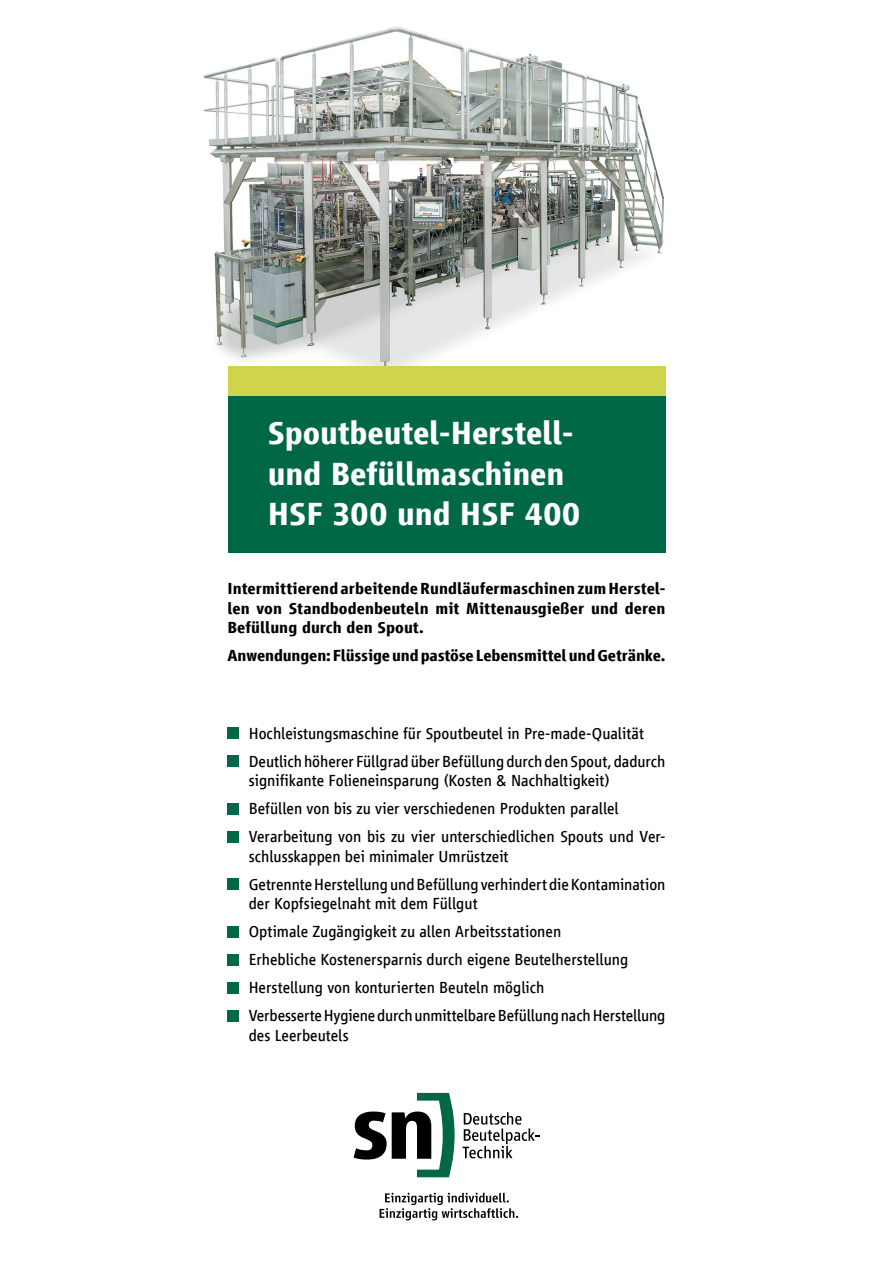
<style>
.page{position:relative;width:893px;height:1263px;background:#fff}
.page>*{position:absolute;margin:0;border:0;box-sizing:border-box;transform-origin:0 0}
.t1{font:700 33px/40.5px "Vialog LT Com";letter-spacing:-.005em;color:#fff}
.t2{font:16.5px/28px "Vialog LT Com";letter-spacing:-.005em;color:#000}
.t3{font:700 16.5px/19.5px "Vialog LT Com";letter-spacing:-.005em;color:#000;text-align:justify}
</style>
<div class="page">
<svg style="left:462px;top:1112px;width:77px;height:46px"></svg>
<svg style="left:354px;top:1093px;width:101px;height:84px"></svg>
<svg style="left:380px;top:1193px;width:138px;height:27px"></svg>
<img style="left:203px;top:27px;width:463px;height:368px">
<div style="left:227px;top:395px;width:438px;height:158px;background:#006747"></div>
<div style="left:227px;top:366px;width:438px;height:29px;background:#d0d44a"></div>
<div style="left:227px;top:728px;width:12px;height:11px;background:#006747"></div>
<div style="left:227px;top:756px;width:12px;height:11px;background:#006747"></div>
<div style="left:227px;top:803px;width:12px;height:11px;background:#006747"></div>
<div style="left:227px;top:831px;width:12px;height:11px;background:#006747"></div>
<div style="left:227px;top:879px;width:12px;height:11px;background:#006747"></div>
<div style="left:227px;top:926px;width:12px;height:11px;background:#006747"></div>
<div style="left:227px;top:954px;width:12px;height:11px;background:#006747"></div>
<div style="left:227px;top:982px;width:12px;height:11px;background:#006747"></div>
<div style="left:227px;top:1010px;width:12px;height:11px;background:#006747"></div>
<h1 class="t1" style="left:268px;top:413px;width:314px">Spoutbeutel-Herstell&shy;und Befüllmaschinen<br>HSF 300 und HSF 400</h1>
<p class="t3" style="left:227px;top:579px;width:439px">Intermittierend arbeitende Rundläufermaschinen zum Herstel&shy;len von Standbodenbeuteln mit Mittenausgießer und deren Befüllung durch den Spout.</p>
<p class="t3" style="left:227px;top:646px;width:439px">Anwendungen: Flüssige und pastöse Lebensmittel und Getränke.</p>
<p class="t2" style="left:249px;top:719px;width:418px">Hochleistungsmaschine für Spoutbeutel in Pre-made-Qualität<br>Deutlich höherer Füllgrad über Befüllung durch den Spout, dadurch</p>
<p class="t2" style="left:249px;top:767px;width:418px">signifikante Folieneinsparung (Kosten &amp; Nachhaltigkeit)<br>Befüllen von bis zu vier verschiedenen Produkten parallel<br>Verarbeitung von bis zu vier unterschiedlichen Spouts und Ver-</p>
<p class="t2" style="left:249px;top:842px;width:418px">schlusskappen bei minimaler Umrüstzeit<br>Getrennte Herstellung und Befüllung verhindert die Kontamination</p>
<p class="t2" style="left:249px;top:890px;width:418px">der Kopfsiegelnaht mit dem Füllgut<br>Optimale Zugängigkeit zu allen Arbeitsstationen<br>Erhebliche Kostenersparnis durch eigene Beutelherstellung Herstellung von konturierten Beuteln möglich<br>Verbesserte Hygiene durch unmittelbare Befüllung nach Herstellung</p>
<p class="t2" style="left:249px;top:1021px;width:102px">des Leerbeutels</p>
</div>
